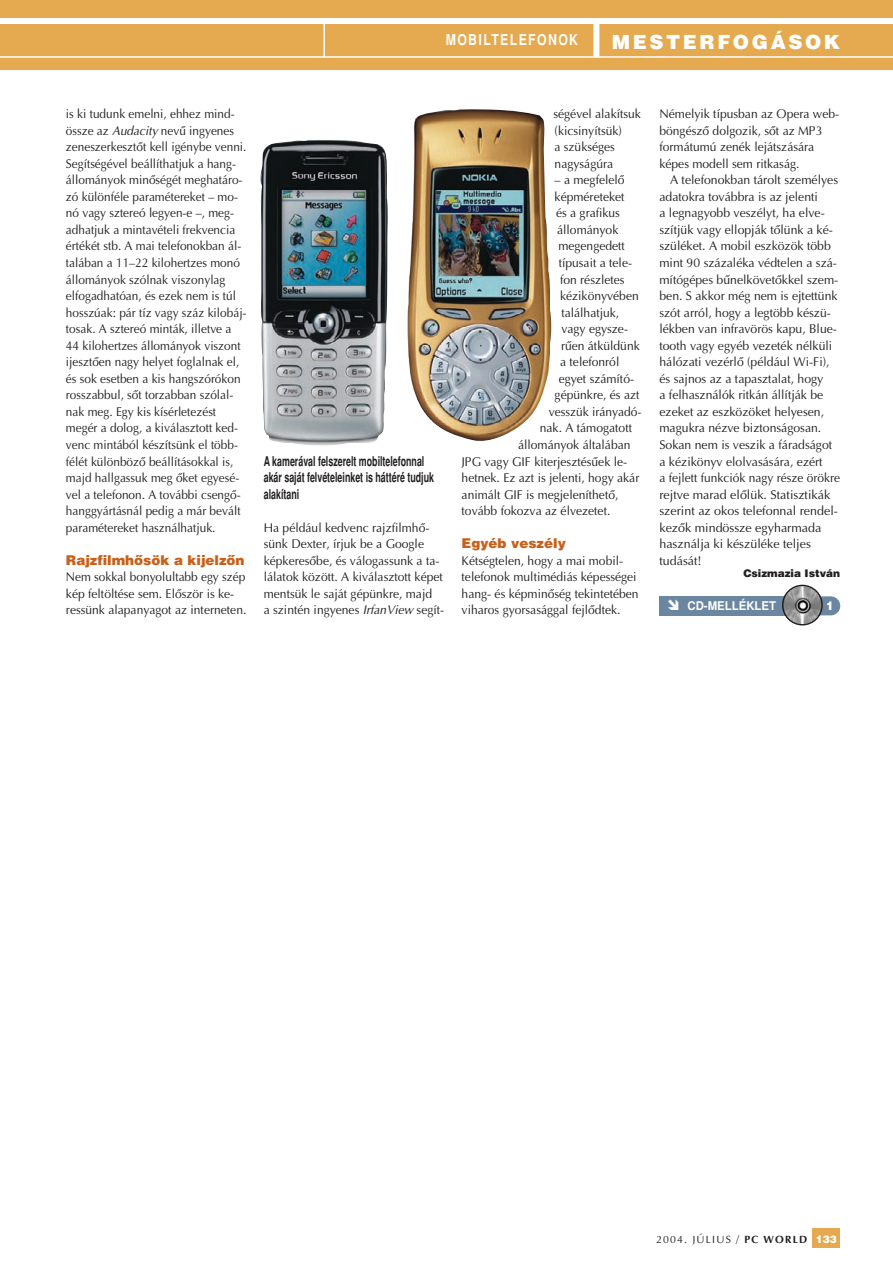
<style>
.page{position:relative;width:893px;height:1263px;background:#fff}
.page>*{position:absolute;margin:0;border:0;box-sizing:border-box;transform-origin:0 0}
.t1{font:900 19.5px "H Helvetica";letter-spacing:.135em;color:#fff}
.t2{font:700 15px "H Helvetica Narrow";letter-spacing:.09em;color:#fff}
.t3{font:700 13.5px/16.5px "H Helvetica Narrow";color:#231f20;scale:.8 1}
.t4{font:900 13.5px "H Helvetica";color:#c96019}
.t5{font:12.75px/16.5px "H Optima";color:#231f20;scale:.93 1}
.t6{font:12.75px/16.5px "H Optima";color:#231f20;scale:.95 1}
.t7{font:12.75px/16.5px "H Optima";color:#231f20;scale:.96 1}
.t8{font:12.75px "H Optima";color:#231f20;scale:.94 1}
.t9{font:700 12px "H Helvetica";color:#fff;scale:.95 1}
.t10{font:900 12px "H Helvetica";color:#fff;scale:.95 1}
.t11{font:10.5px "H Optima";letter-spacing:.11em;color:#231f20}
.t12{font:900 10.5px "H Helvetica";color:#231f20}
.s1{font-style:italic}
.s2{font-weight:700}
.s3{font-family:"H Helvetica";font-weight:900;color:#fff}
</style>
<div class="page">
<div style="left:11px;top:0;width:881px;height:69px;background:#e5aa4f"></div>
<hr style="left:323px;top:22px;width:2px;height:35px;background:#fff">
<div style="left:593px;top:19px;width:6px;height:38px;background:#fff"></div>
<div style="left:812px;top:1229px;width:28px;height:19px;background:#e5aa4f"></div>
<div style="left:0;top:0;width:10px;height:69px;background:#e5aa4f"></div>
<div style="left:0;top:18px;width:892px;height:6px;background:#fff"></div>
<hr style="left:0;top:56px;width:892px;height:2px;background:#fff">
<img style="left:260px;top:109px;width:291px;height:337px">
<div style="left:659px;top:596px;width:181px;height:19px;background:#6a86a1;border-radius:10px"></div>
<div style="left:659px;top:596px;width:160px;height:19px;background:#6a86a1"></div>
<svg style="left:782px;top:585px;width:40px;height:41px"></svg>
<p class="t2" style="left:446px;top:35px;width:134px">MOBILTELEFONOK</p>
<h1 class="t1" style="left:611px;top:35px;width:230px">MESTERFOGÁSOK</h1>
<p class="t5" style="left:66px;top:107px;width:196px">is ki tudunk emelni, ehhez mind&shy;össze az <span class="s1">Audacity</span>nevû ingyenes zeneszerkesztôt kell igénybe venni.<br>Segítségével beállíthatjuk a hang&shy;állományok minôségét meghatáro&shy;zó különféle paramétereket – mo&shy;nó vagy sztereó legyen-e –, meg&shy;adhatjuk a mintavételi frekvencia értékét stb. A mai telefonokban ál&shy;talában a 11–22 kilohertzes monó állományok szólnak viszonylag elfogadhatóan, és ezek nem is túl hosszúak: pár tíz vagy száz kilobáj&shy;tosak. A sztereó minták, illetve a 44 kilohertzes állományok viszont ijesztôen nagy helyet foglalnak el, és sok esetben a kis hangszórókon rosszabbul, sôt torzabban szólal&shy;nak meg. Egy kis kísérletezést megér a dolog, a kiválasztott ked&shy;venc mintából készítsünk el több&shy;félét különbözô beállításokkal is, majd hallgassuk meg ôket egyesé&shy;vel a telefonon. A további csengô&shy;hanggyártásnál pedig a már bevált paramétereket használhatjuk.</p>
<p class="t4" style="left:66px;top:555px;width:180px">Rajzfilmhôsök a kijelzôn</p>
<p class="t5" style="left:66px;top:570px;width:195px">Nem sokkal bonyolultabb egy szép kép feltöltése sem. Elôször is ke&shy;ressünk alapanyagot az interneten.</p>
<p class="t3" style="left:264px;top:454px;width:214px">A kamerával felszerelt mobiltelefonnal akár saját felvételeinket is háttéré tudjuk alakítani</p>
<p class="t6" style="left:264px;top:521px;width:191px">Ha például kedvenc rajzfilmhô&shy;sünk Dexter, írjuk be a Google képkeresôbe, és válogassunk a ta&shy;lálatok között. A kiválasztott képet mentsük le saját gépünkre, majd<br>a szintén ingyenes <span class="s1">IrfanView</span>segít-</p>
<p class="t6" style="left:553px;top:107px;width:94px">ségével alakítsuk (kicsinyítsük)<br>a szükséges nagyságúra</p>
<p class="t6" style="left:554px;top:173px;width:75px">– a megfelelô</p>
<p class="t6" style="left:554px;top:190px;width:75px">képméreteket</p>
<p class="t6" style="left:556px;top:206px;width:69px">és a grafikus</p>
<p class="t6" style="left:557px;top:223px;width:66px">állományok</p>
<p class="t6" style="left:558px;top:240px;width:72px">megengedett</p>
<p class="t6" style="left:558px;top:256px;width:79px">típusait a tele-</p>
<p class="t6" style="left:560px;top:273px;width:70px">fon részletes</p>
<p class="t6" style="left:560px;top:289px;width:84px">kézikönyvében</p>
<p class="t6" style="left:561px;top:306px;width:62px">találhatjuk,</p>
<p class="t6" style="left:561px;top:322px;width:72px">vagy egysze-</p>
<p class="t6" style="left:561px;top:339px;width:84px">rûen átküldünk</p>
<p class="t6" style="left:560px;top:355px;width:64px">a telefonról</p>
<p class="t6" style="left:558px;top:372px;width:81px">egyet számító-</p>
<p class="t6" style="left:554px;top:388px;width:91px">gépünkre, és azt</p>
<p class="t8" style="left:549px;top:407px;width:100px">vesszük irányadó-</p>
<p class="t6" style="left:540px;top:422px;width:99px">nak. A támogatott</p>
<p class="t6" style="left:518px;top:438px;width:120px">állományok általában</p>
<p class="t6" style="left:461px;top:455px;width:176px">JPG vagy GIF kiterjesztésûek le-</p>
<p class="t6" style="left:461px;top:471px;width:189px">hetnek. Ez azt is jelenti, hogy akár</p>
<p class="t6" style="left:461px;top:488px;width:167px">animált GIF is megjeleníthetô,</p>
<p class="t6" style="left:461px;top:504px;width:158px">tovább fokozva az élvezetet.</p>
<p class="t4" style="left:461px;top:539px;width:106px">Egyéb veszély</p>
<p class="t6" style="left:461px;top:554px;width:188px">Kétségtelen, hogy a mai mobil&shy;telefonok multimédiás képességei hang- és képminôség tekintetében viharos gyorsasággal fejlôdtek.</p>
<p class="t6" style="left:659px;top:107px;width:191px">Némelyik típusban az Opera web&shy;böngészô dolgozik, sôt az MP3 formátumú zenék lejátszására képes modell sem ritkaság.</p>
<p class="t7" style="left:659px;top:173px;width:189px;text-indent:11px">A telefonokban tárolt személyes adatokra továbbra is az jelenti<br>a legnagyobb veszélyt, ha elve&shy;szítjük vagy ellopják tôlünk a ké&shy;szüléket. A mobil eszközök több mint 90 százaléka védtelen a szá&shy;mítógépes bûnelkövetôkkel szem&shy;ben. S akkor még nem is ejtettünk szót arról, hogy a legtöbb készü&shy;lékben van infravörös kapu, Blue&shy;tooth vagy egyéb vezeték nélküli hálózati vezérlô (például Wi-Fi), és sajnos az a tapasztalat, hogy<br>a felhasználók ritkán állítják be ezeket az eszközöket helyesen, magukra nézve biztonságosan.<br>Sokan nem is veszik a fáradságot a kézikönyv elolvasására, ezért<br>a fejlett funkciók nagy része örökre rejtve marad elôlük. Statisztikák szerint az okos telefonnal rendel&shy;kezôk mindössze egyharmada használja ki készüléke teljes tudását!</p>
<p class="t12" style="left:743px;top:569px;width:98px">Csizmazia István</p>
<p class="t9" style="left:687px;top:602px;width:95px">CD-MELLÉKLET</p>
<p class="t10" style="left:826px;top:602px;width:10px">1</p>
<p class="t11" style="left:656px;top:1235px;width:182px">2004. JÚLIUS / <span class="s2">PC WORLD</span> <span class="s3">133</span></p>
</div>
